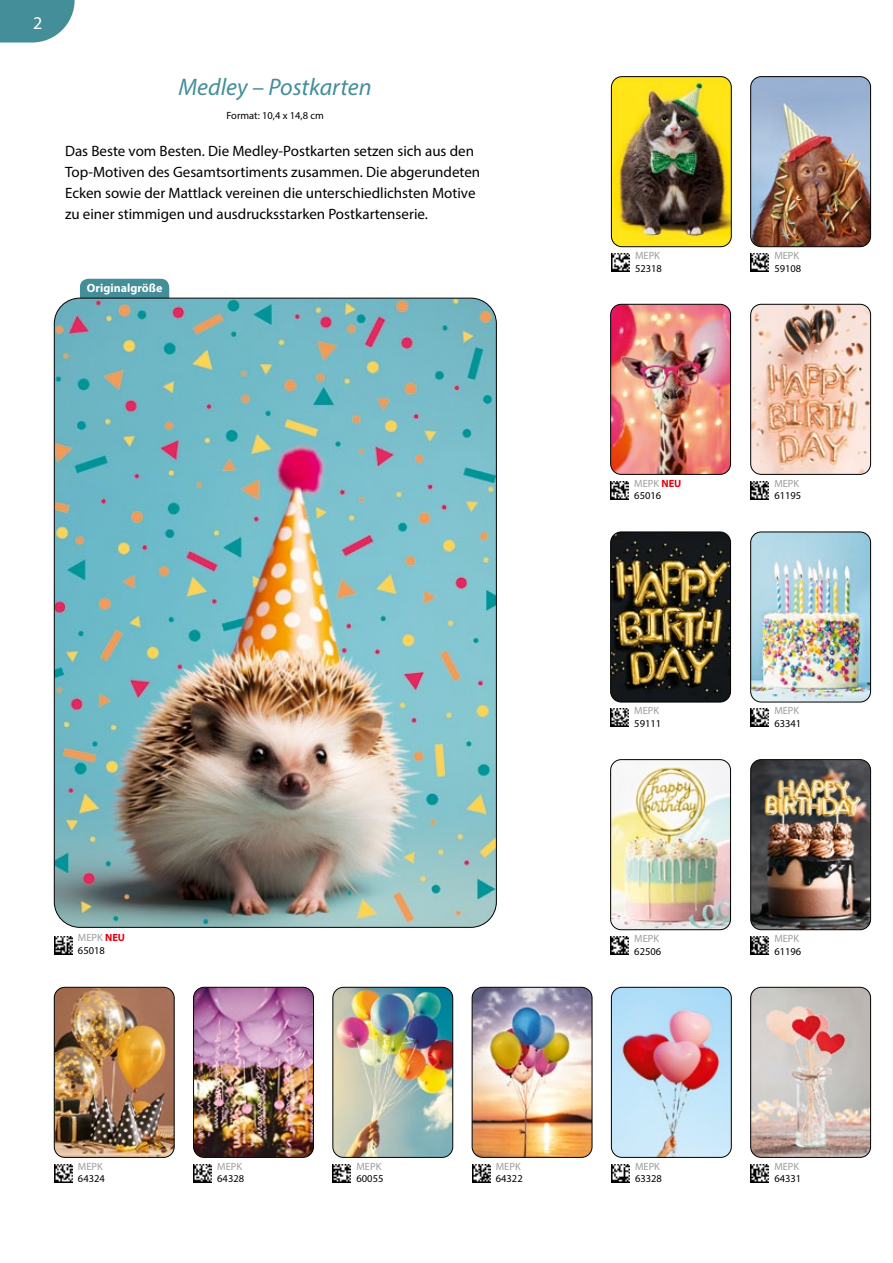
<style>
.page{position:relative;width:893px;height:1263px;background:#fff}
.page>*{position:absolute;margin:0;border:0;box-sizing:border-box;transform-origin:0 0}
.t1{font:italic 24px "Myriad Pro";color:#448e99}
.t2{font:18px "Myriad Pro";color:#fff}
.t3{font:15px/21px "Myriad Pro";color:#000}
.t4{font:700 12px "Myriad Pro";color:#fff}
.t5{font:10.5px/12.6px "Myriad Pro";color:#000}
.t6{font:10.5px "Myriad Pro";color:#9c9d9d}
.s1{color:#9c9d9d}
.s2{font-weight:700;color:#e3000f}
</style>
<div class="page">
<svg style="left:0;top:0;width:75px;height:43px;background:#5d9da6"></svg>
<svg style="left:80px;top:279px;width:89px;height:19px;background:#458c97"></svg>
<img style="left:611px;top:254px;width:18px;height:18px">
<img style="left:611px;top:77px;width:120px;height:170px">
<div style="left:611px;top:77px;width:120px;height:170px;border:1px solid #000;border-radius:11px"></div>
<img style="left:751px;top:254px;width:18px;height:18px">
<img style="left:751px;top:77px;width:120px;height:170px">
<div style="left:751px;top:77px;width:120px;height:170px;border:1px solid #000;border-radius:11px"></div>
<img style="left:611px;top:481px;width:18px;height:18px">
<img style="left:611px;top:304px;width:119px;height:170px">
<div style="left:611px;top:304px;width:120px;height:170px;border:1px solid #000;border-radius:11px"></div>
<img style="left:751px;top:481px;width:18px;height:18px">
<img style="left:751px;top:304px;width:119px;height:170px">
<div style="left:751px;top:304px;width:120px;height:170px;border:1px solid #000;border-radius:11px"></div>
<img style="left:611px;top:709px;width:18px;height:18px">
<img style="left:611px;top:532px;width:119px;height:170px">
<div style="left:611px;top:532px;width:120px;height:170px;border:1px solid #000;border-radius:11px"></div>
<img style="left:751px;top:709px;width:18px;height:18px">
<img style="left:751px;top:532px;width:120px;height:170px">
<div style="left:751px;top:532px;width:120px;height:170px;border:1px solid #000;border-radius:11px"></div>
<img style="left:611px;top:936px;width:18px;height:18px">
<img style="left:611px;top:760px;width:119px;height:170px">
<div style="left:611px;top:759px;width:120px;height:171px;border:1px solid #000;border-radius:11px"></div>
<img style="left:751px;top:936px;width:18px;height:18px">
<img style="left:751px;top:760px;width:119px;height:170px">
<div style="left:751px;top:759px;width:120px;height:171px;border:1px solid #000;border-radius:11px"></div>
<img style="left:54px;top:1164px;width:18px;height:18px">
<img style="left:54px;top:987px;width:120px;height:170px">
<div style="left:54px;top:987px;width:120px;height:170px;border:1px solid #000;border-radius:11px"></div>
<img style="left:193px;top:1164px;width:18px;height:18px">
<img style="left:194px;top:987px;width:119px;height:170px">
<div style="left:193px;top:987px;width:121px;height:170px;border:1px solid #000;border-radius:11px"></div>
<img style="left:333px;top:1164px;width:18px;height:18px">
<img style="left:333px;top:987px;width:120px;height:170px">
<div style="left:333px;top:987px;width:120px;height:170px;border:1px solid #000;border-radius:11px"></div>
<img style="left:472px;top:1164px;width:18px;height:18px">
<img style="left:472px;top:987px;width:120px;height:170px">
<div style="left:472px;top:987px;width:120px;height:170px;border:1px solid #000;border-radius:11px"></div>
<img style="left:611px;top:1164px;width:18px;height:18px">
<img style="left:611px;top:987px;width:120px;height:170px">
<div style="left:611px;top:987px;width:120px;height:170px;border:1px solid #000;border-radius:11px"></div>
<img style="left:751px;top:1164px;width:18px;height:18px">
<img style="left:751px;top:987px;width:120px;height:170px">
<div style="left:751px;top:987px;width:120px;height:170px;border:1px solid #000;border-radius:11px"></div>
<img style="left:54px;top:298px;width:442px;height:629px">
<img style="left:54px;top:936px;width:18px;height:18px">
<p class="t2" style="left:33px;top:12px;width:11px">2</p>
<h1 class="t1" style="left:179px;top:72px;width:195px">Medley – Postkarten</h1>
<p class="t5" style="left:226px;top:109px;width:99px">Format: 10,4 x 14,8 cm</p>
<p class="t3" style="left:65px;top:140px;width:417px">Das Beste vom Besten. Die Medley-Postkarten setzen sich aus den Top-Motiven des Gesamtsortiments zusammen. Die abgerundeten Ecken sowie der Mattlack vereinen die unterschiedlichsten Motive zu einer stimmigen und ausdrucksstarken Postkartenserie.</p>
<p class="t4" style="left:87px;top:280px;width:77px">Originalgröße</p>
<p class="t5" style="left:78px;top:931px;width:49px"><span class="s1">MEPK</span> <span class="s2">NEU<br></span>65018</p>
<p class="t6" style="left:78px;top:1159px;width:26px">MEPK</p>
<p class="t5" style="left:78px;top:1172px;width:28px">64324</p>
<p class="t6" style="left:217px;top:1159px;width:26px">MEPK</p>
<p class="t5" style="left:217px;top:1172px;width:28px">64328</p>
<p class="t6" style="left:357px;top:1159px;width:26px">MEPK</p>
<p class="t5" style="left:357px;top:1172px;width:28px">60055</p>
<p class="t6" style="left:496px;top:1159px;width:26px">MEPK</p>
<p class="t5" style="left:496px;top:1172px;width:28px">64322</p>
<p class="t6" style="left:635px;top:249px;width:26px">MEPK</p>
<p class="t5" style="left:635px;top:262px;width:28px">52318</p>
<p class="t6" style="left:774px;top:249px;width:26px">MEPK</p>
<p class="t5" style="left:774px;top:262px;width:28px">59108</p>
<p class="t5" style="left:634px;top:477px;width:49px"><span class="s1">MEPK</span> <span class="s2">NEU<br></span>65016</p>
<p class="t6" style="left:774px;top:477px;width:26px">MEPK</p>
<p class="t5" style="left:774px;top:489px;width:28px">61195</p>
<p class="t6" style="left:634px;top:704px;width:26px">MEPK</p>
<p class="t5" style="left:634px;top:717px;width:28px">59111</p>
<p class="t6" style="left:774px;top:704px;width:26px">MEPK</p>
<p class="t5" style="left:774px;top:717px;width:28px">63341</p>
<p class="t6" style="left:634px;top:932px;width:26px">MEPK</p>
<p class="t5" style="left:634px;top:944px;width:28px">62506</p>
<p class="t6" style="left:774px;top:932px;width:26px">MEPK</p>
<p class="t5" style="left:774px;top:944px;width:28px">61196</p>
<p class="t6" style="left:635px;top:1159px;width:26px">MEPK</p>
<p class="t5" style="left:635px;top:1172px;width:28px">63328</p>
<p class="t6" style="left:774px;top:1159px;width:26px">MEPK</p>
<p class="t5" style="left:774px;top:1172px;width:28px">64331</p>
</div>
